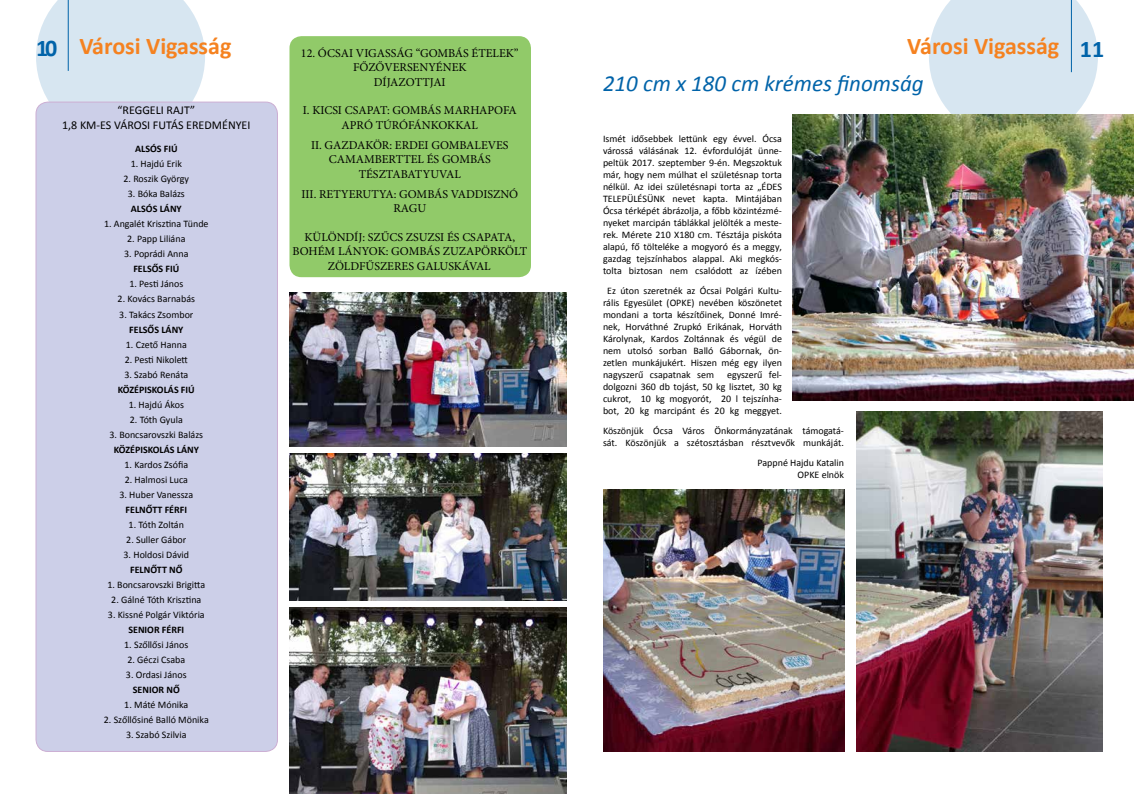
<style>
.page{position:relative;width:1134px;height:794px;background:#fff}
.page>*{position:absolute;margin:0;border:0;box-sizing:border-box;transform-origin:0 0}
.t1{font:700 24px "Calibri";color:#f58220}
.t2{font:700 24px "Calibri";color:#0063a9}
.t3{font:italic 23px "Calibri";color:#0063a9}
.t4{font:12px/14.4px "Minion Pro";color:#000;text-align:center}
.t5{font:12px/15px "Calibri";color:#000;text-align:center}
.t6{font:10px/12px "Calibri";color:#000;text-align:justify}
.t7{font:700 10px "Calibri";color:#000}
.s1{color:#0063a9}
</style>
<div class="page">
<svg style="left:929px;top:0;width:169px;height:114px;background:#d9e7f1"></svg>
<svg style="left:36px;top:0;width:169px;height:111px;background:#d8e6f1"></svg>
<div style="left:36px;top:102px;width:241px;height:649px;background:#cccfe8;border-radius:12px"></div>
<div style="left:36px;top:102px;width:242px;height:650px;border:1px solid #ccaed3;border-radius:12px"></div>
<div style="left:289px;top:36px;width:242px;height:241px;background:#91ca69;border-radius:12px"></div>
<img style="left:289px;top:292px;width:278px;height:154px">
<img style="left:289px;top:453px;width:278px;height:148px">
<img style="left:289px;top:607px;width:277px;height:187px">
<img style="left:792px;top:114px;width:342px;height:286px">
<img style="left:603px;top:489px;width:241px;height:262px">
<img style="left:856px;top:411px;width:247px;height:340px">
<h1 class="t1" style="left:36px;top:31px;width:197px"><span class="s1">10</span> Városi Vigasság</h1>
<h1 class="t2" style="left:1080px;top:34px;width:26px">11</h1>
<h1 class="t1" style="left:907px;top:31px;width:154px">Városi Vigasság</h1>
<h2 class="t3" style="left:603px;top:68px;width:322px">210 cm x 180 cm krémes finomság</h2>
<p class="t4" style="left:301px;top:46px;width:219px">12. ÓCSAI VIGASSÁG “GOMBÁS ÉTELEK”<br>FŐZŐVERSENYÉNEK<br>DÍJAZOTTJAI</p>
<p class="t4" style="left:303px;top:103px;width:215px">I. KICSI CSAPAT: GOMBÁS MARHAPOFA<br>APRÓ TÚRÓFÁNKOKKAL</p>
<p class="t4" style="left:311px;top:138px;width:199px">II. GAZDAKÖR: ERDEI GOMBALEVES<br>CAMAMBERTTEL ÉS GOMBÁS<br>TÉSZTABATYUVAL</p>
<p class="t4" style="left:301px;top:187px;width:218px">III. RETYERUTYA: GOMBÁS VADDISZNÓ<br>RAGU</p>
<p class="t4" style="left:292px;top:230px;width:236px">KÜLÖNDÍJ: SZŰCS ZSUZSI ÉS CSAPATA,<br>BOHÉM LÁNYOK: GOMBÁS ZUZAPÖRKÖLT<br>ZÖLDFŰSZERES GALUSKÁVAL</p>
<p class="t5" style="left:62px;top:103px;width:190px">“REGGELI RAJT”<br>1,8 KM-ES VÁROSI FUTÁS EREDMÉNYEI</p>
<p class="t7" style="left:135px;top:143px;width:44px">ALSÓS FIÚ</p>
<p class="t6" style="left:131px;top:158px;width:53px">1. Hajdú Erik</p>
<p class="t6" style="left:124px;top:173px;width:67px">2. Roszik György</p>
<p class="t6" style="left:128px;top:188px;width:59px">3. Bóka Balázs</p>
<p class="t7" style="left:131px;top:203px;width:52px">ALSÓS LÁNY</p>
<p class="t6" style="left:104px;top:218px;width:106px">1. Angalét Krisztina Tünde</p>
<p class="t6" style="left:127px;top:233px;width:60px">2. Papp Liliána</p>
<p class="t6" style="left:124px;top:248px;width:66px">3. Poprádi Anna</p>
<p class="t7" style="left:133px;top:263px;width:47px">FELSŐS FIÚ</p>
<p class="t6" style="left:129px;top:278px;width:55px">1. Pesti János</p>
<p class="t6" style="left:118px;top:293px;width:79px">2. Kovács Barnabás</p>
<p class="t6" style="left:119px;top:308px;width:76px">3. Takács Zsombor</p>
<p class="t7" style="left:129px;top:323px;width:56px">FELSŐS LÁNY</p>
<p class="t6" style="left:126px;top:338px;width:62px">1. Czető Hanna</p>
<p class="t6" style="left:125px;top:353px;width:65px">2. Pesti Nikolett</p>
<p class="t6" style="left:124px;top:368px;width:66px">3. Szabó Renáta</p>
<p class="t7" style="left:118px;top:383px;width:78px">KÖZÉPISKOLÁS FIÚ</p>
<p class="t6" style="left:129px;top:398px;width:57px">1. Hajdú Ákos</p>
<p class="t6" style="left:130px;top:413px;width:54px">2. Tóth Gyula</p>
<p class="t6" style="left:109px;top:428px;width:95px">3. Boncsarovszki Balázs</p>
<p class="t7" style="left:114px;top:443px;width:87px">KÖZÉPISKOLÁS LÁNY</p>
<p class="t6" style="left:124px;top:458px;width:65px">1. Kardos Zsófia</p>
<p class="t6" style="left:125px;top:473px;width:65px">2. Halmosi Luca</p>
<p class="t6" style="left:119px;top:488px;width:75px">3. Huber Vanessza</p>
<p class="t7" style="left:126px;top:503px;width:63px">FELNŐTT FÉRFI</p>
<p class="t6" style="left:129px;top:518px;width:57px">1. Tóth Zoltán</p>
<p class="t6" style="left:126px;top:533px;width:62px">2. Suller Gábor</p>
<p class="t6" style="left:124px;top:548px;width:67px">3. Holdosi Dávid</p>
<p class="t7" style="left:130px;top:563px;width:54px">FELNŐTT NŐ</p>
<p class="t6" style="left:107px;top:578px;width:99px">1. Boncsarovszki Brigitta</p>
<p class="t6" style="left:111px;top:593px;width:92px">2. Gálné Tóth Krisztina</p>
<p class="t6" style="left:108px;top:608px;width:98px">3. Kissné Polgár Viktória</p>
<p class="t7" style="left:128px;top:623px;width:57px">SENIOR FÉRFI</p>
<p class="t6" style="left:124px;top:638px;width:66px">1. Szőllősi János</p>
<p class="t6" style="left:127px;top:653px;width:59px">2. Géczi Csaba</p>
<p class="t6" style="left:126px;top:668px;width:62px">3. Ordasi János</p>
<p class="t7" style="left:133px;top:683px;width:48px">SENIOR NŐ</p>
<p class="t6" style="left:124px;top:698px;width:66px">1. Máté Mónika</p>
<p class="t6" style="left:104px;top:713px;width:106px">2. Szőllősiné Balló Mönika</p>
<p class="t6" style="left:126px;top:728px;width:62px">3. Szabó Szilvia</p>
<p class="t6" style="left:603px;top:133px;width:181px">Ismét idősebbek lettünk egy évvel. Ócsa várossá válásának 12. évfordulóját ünne&shy;peltük 2017. szeptember 9-én. Megszoktuk már, hogy nem múlhat el születésnap torta nélkül. Az idei születésnapi torta az „ÉDES TELEPÜLÉSÜNK nevet kapta. Mintájában Ócsa térképét ábrázolja, a főbb közintézmé&shy;nyeket marcipán táblákkal jelölték a meste&shy;rek. Mérete 210 X180 cm. Tésztája piskóta alapú, fő tölteléke a mogyoró és a meggy, gazdag tejszínhabos alappal. Aki megkós&shy;tolta biztosan nem csalódott az ízében</p>
<p class="t6" style="left:603px;top:285px;width:181px;text-indent:4px">Ez úton szeretnék az Ócsai Polgári Kultu&shy;rális Egyesület (OPKE) nevében köszönetet mondani a torta készítőinek, Donné Imré&shy;nek, Horváthné Zrupkó Erikának, Horváth Károlynak, Kardos Zoltánnak és végül de nem utolsó sorban Balló Gábornak, ön&shy;zetlen munkájukért. Hiszen még egy ilyen nagyszerű csapatnak sem</p>
<p class="t6" style="left:603px;top:369px;width:181px;text-indent:124px">egyszerű fel&shy;dolgozni 360 db tojást, 50 kg lisztet, 30 kg cukrot, 10 kg mogyorót, 20 l tejszínha&shy;bot, 20 kg marcipánt és 20 kg meggyet.</p>
<p class="t6" style="left:603px;top:425px;width:242px">Köszönjük Ócsa Város Önkormányzatának támogatá&shy;sát. Köszönjük a szétosztásban résztvevők munkáját.</p>
<p class="t6" style="left:757px;top:457px;width:88px;text-align:right">Pappné Hajdu Katalin<br>OPKE elnök</p>
</div>
